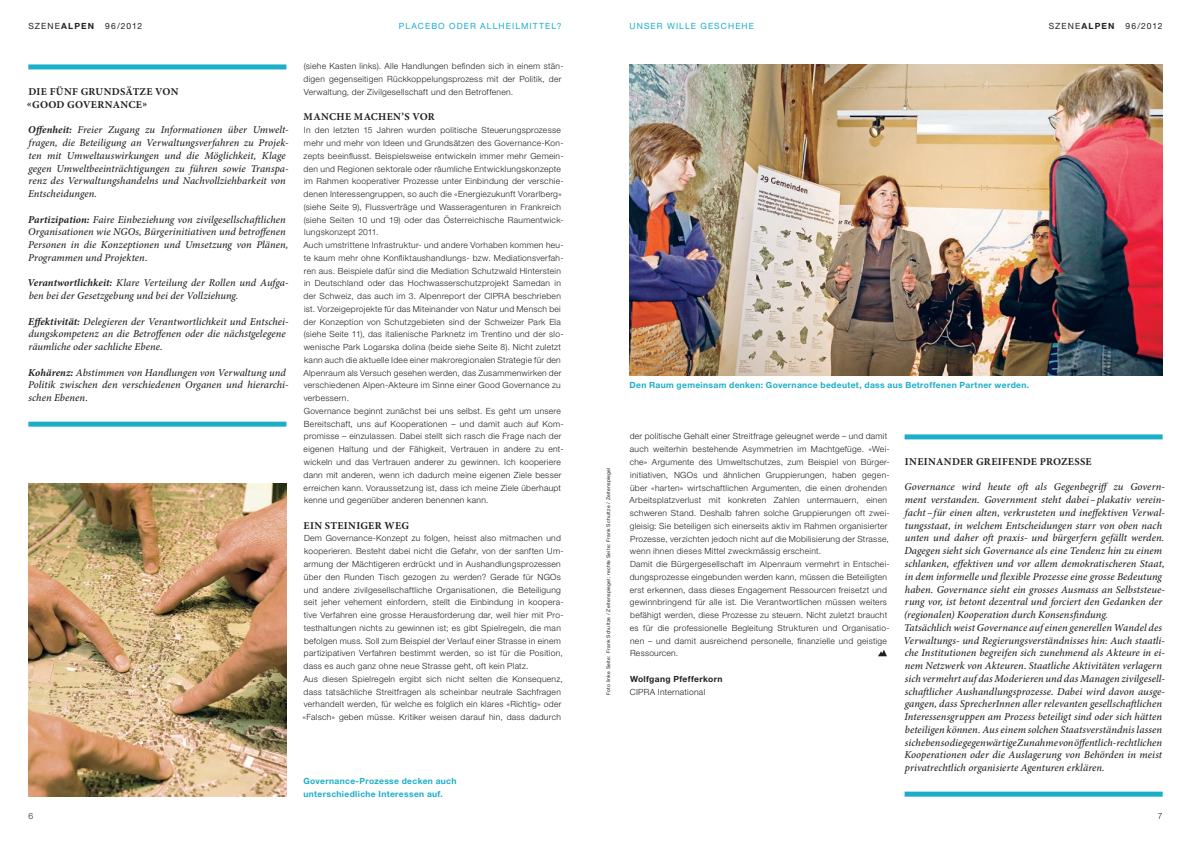
<style>
.page{position:relative;width:1191px;height:842px;background:#fff}
.page>*{position:absolute;margin:0;border:0;box-sizing:border-box;transform-origin:0 0}
.t1{font:italic 500 10.5px/12.8px "Minion Pro";letter-spacing:.005em;color:#231f20}
.t2{font:700 10.5px/12.8px "Minion Pro";letter-spacing:.03em;color:#231f20}
.t3{font:300 8.5px/12.8px "Helvetica Neue LT Pro";letter-spacing:.035em;color:#231f20}
.t4{font:700 8.5px/12.8px "Helvetica Neue LT Pro";letter-spacing:.04em;color:#1aaec8}
.t5{font:8.5px "Helvetica Neue LT Pro";letter-spacing:.13em;color:#1aaec8}
.t6{font:8.5px "Helvetica Neue LT Pro";letter-spacing:.125em;color:#231f20}
.t7{font:700 8.5px "Helvetica Neue LT Pro";letter-spacing:.035em;color:#231f20}
.t8{font:5px "Helvetica Neue LT Pro";letter-spacing:.05em;color:#231f20}
.s1{font-weight:700}
</style>
<div class="page">
<svg style="left:878px;top:650px;width:9px;height:6px"></svg>
<img style="left:28px;top:483px;width:258px;height:314px">
<div style="left:904px;top:434px;width:258px;height:5px;background:#1aaec8"></div>
<div style="left:904px;top:792px;width:258px;height:5px;background:#1aaec8"></div>
<img style="left:629px;top:65px;width:533px;height:311px">
<div style="left:28px;top:64px;width:258px;height:5px;background:#1aaec8"></div>
<div style="left:28px;top:422px;width:258px;height:5px;background:#1aaec8"></div>
<p class="t6" style="left:28px;top:20px;width:67px">SZENE<span class="s1">Alpen</span></p>
<p class="t6" style="left:105px;top:20px;width:39px">96/2012</p>
<p class="t5" style="left:399px;top:20px;width:164px">PLACEBO ODER ALLHEILMITTEL?</p>
<p class="t2" style="left:27px;top:85px;width:153px">DIE FÜNF GRUNDSÄTZE VON «GOOD GOVERNANCE»</p>
<p class="t1" style="left:28px;top:123px;width:262px"><span class="s1">Offenheit:</span> Freier Zugang zu Informationen über Umwelt&shy;fragen, die Beteiligung an Verwaltungsverfahren zu Projek&shy;ten mit Umweltauswirkungen und die Möglichkeit, Klage gegen Umweltbeeinträchtigungen zu führen sowie Transpa&shy;renz des Verwaltungshandelns und Nachvollziehbarkeit von Entscheidungen.</p>
<p class="t1" style="left:28px;top:213px;width:262px"><span class="s1">Partizipation:</span> Faire Einbeziehung von zivilgesellschaftlichen Organisationen wie NGOs, Bürgerinitiativen und betroffenen Personen in die Konzeptionen und Umsetzung von Plänen, Programmen und Projekten.</p>
<p class="t1" style="left:27px;top:277px;width:263px"><span class="s1">Verantwortlichkeit:</span> Klare Verteilung der Rollen und Aufga&shy;ben bei der Gesetzgebung und bei der Vollziehung.</p>
<p class="t1" style="left:28px;top:315px;width:262px"><span class="s1">Effektivität:</span> Delegieren der Verantwortlichkeit und Entschei&shy;dungskompetenz an die Betroffenen oder die nächstgelegene räumliche oder sachliche Ebene.</p>
<p class="t1" style="left:28px;top:366px;width:262px"><span class="s1">Kohärenz:</span> Abstimmen von Handlungen von Verwaltung und<br>Politik zwischen den verschiedenen Organen und hierarchi&shy;schen Ebenen.</p>
<p class="t3" style="left:303px;top:60px;width:261px">(siehe Kasten links). Alle Handlungen befinden sich in einem stän&shy;digen gegenseitigen Rückkoppelungsprozess mit der Politik, der<br>Verwaltung, der Zivilgesellschaft und den Betroffenen.</p>
<p class="t2" style="left:303px;top:111px;width:133px">MANCHE MACHEN’S VOR</p>
<p class="t3" style="left:303px;top:124px;width:262px">In den letzten 15 Jahren wurden politische Steuerungsprozesse mehr und mehr von Ideen und Grundsätzen des Governance-Kon&shy;zepts beeinflusst. Beispielsweise entwickeln immer mehr Gemein&shy;den und Regionen sektorale oder räumliche Entwicklungskonzepte im Rahmen kooperativer Prozesse unter Einbindung der verschie&shy;denen Interessengruppen, so auch die «Energiezukunft Vorarlberg» (siehe Seite 9), Flussverträge und Wasseragenturen in Frankreich (siehe Seiten 10 und 19) oder das Österreichische Raumentwick&shy;lungskonzept 2011.<br>Auch umstrittene Infrastruktur- und andere Vorhaben kommen heu&shy;te kaum mehr ohne Konfliktaushandlungs- bzw. Mediationsverfah&shy;ren aus. Beispiele dafür sind die Mediation Schutzwald Hinterstein in Deutschland oder das Hochwasserschutzprojekt Samedan in der Schweiz, das auch im 3. Alpenreport der CIPRA beschrieben ist. Vorzeigeprojekte für das Miteinander von Natur und Mensch bei der Konzeption von Schutzgebieten sind der Schweizer Park Ela (siehe Seite 11), das italienische Parknetz im Trentino und der slo&shy;wenische Park Logarska dolina (beide siehe Seite 8). Nicht zuletzt kann auch die aktuelle Idee einer makroregionalen Strategie für den Alpenraum als Versuch gesehen werden, das Zusammenwirken der verschiedenen Alpen-Akteure im Sinne einer Good Governance zu verbessern.<br>Governance beginnt zunächst bei uns selbst. Es geht um unsere Bereitschaft, uns auf Kooperationen – und damit auch auf Kom&shy;promisse – einzulassen. Dabei stellt sich rasch die Frage nach der eigenen Haltung und der Fähigkeit, Vertrauen in andere zu ent&shy;wickeln und das Vertrauen anderer zu gewinnen. Ich kooperiere dann mit anderen, wenn ich dadurch meine eigenen Ziele besser erreichen kann. Voraussetzung ist, dass ich meine Ziele überhaupt kenne und gegenüber anderen benennen kann.</p>
<p class="t2" style="left:304px;top:519px;width:107px">EIN STEINIGER WEG</p>
<p class="t3" style="left:303px;top:532px;width:262px">Dem Governance-Konzept zu folgen, heisst also mitmachen und kooperieren. Besteht dabei nicht die Gefahr, von der sanften Um&shy;armung der Mächtigeren erdrückt und in Aushandlungsprozessen über den Runden Tisch gezogen zu werden? Gerade für NGOs und andere zivilgesellschaftliche Organisationen, die Beteiligung seit jeher vehement einfordern, stellt die Einbindung in koopera&shy;tive Verfahren eine grosse Herausforderung dar, weil hier mit Pro&shy;testhaltungen nichts zu gewinnen ist; es gibt Spielregeln, die man befolgen muss. Soll zum Beispiel der Verlauf einer Strasse in einem partizipativen Verfahren bestimmt werden, so ist für die Position, dass es auch ganz ohne neue Strasse geht, oft kein Platz.<br>Aus diesen Spielregeln ergibt sich nicht selten die Konsequenz, dass tatsächliche Streitfragen als scheinbar neutrale Sachfragen verhandelt werden, für welche es folglich ein klares «Richtig» oder «Falsch» geben müsse. Kritiker weisen darauf hin, dass dadurch</p>
<p class="t3" style="left:28px;top:810px;width:6px">6</p>
<p class="t4" style="left:303px;top:774px;width:155px">Governance-Prozesse decken auch unterschiedliche Interessen auf.</p>
<p class="t5" style="left:629px;top:20px;width:79px">UNSER WILLE GES</p>
<p class="t5" style="left:721px;top:20px;width:34px">CHEHE</p>
<p class="t6" style="left:1048px;top:20px;width:67px">SZENE<span class="s1">Alpen</span></p>
<p class="t6" style="left:1125px;top:20px;width:39px">96/2012</p>
<p class="t8" style="left:605px;top:695px;width:229px;rotate:-90deg">FOTO LINKE SEITE: FRANK SCHULTZE / ZEITENSPIEGEL; RECHTE SEITE: FRANK SCHULTZE / ZEITENSPIEGEL</p>
<p class="t4" style="left:629px;top:379px;width:401px">Den Raum gemeinsam denken: Governance bedeutet, dass aus Betroffenen Partner werden.</p>
<p class="t3" style="left:629px;top:430px;width:262px">der politische Gehalt einer Streitfrage geleugnet werde – und damit auch weiterhin bestehende Asymmetrien im Machtgefüge. «Wei&shy;che» Argumente des Umweltschutzes, zum Beispiel von Bürger&shy;initiativen, NGOs und ähnlichen Gruppierungen, haben gegen&shy;über «harten» wirtschaftlichen Argumenten, die einen drohenden Arbeitsplatzverlust mit konkreten Zahlen untermauern, einen schweren Stand. Deshalb fahren solche Gruppierungen oft zwei&shy;gleisig: Sie beteiligen sich einerseits aktiv im Rahmen organisierter Prozesse, verzichten jedoch nicht auf die Mobilisierung der Strasse, wenn ihnen dieses Mittel zweckmässig erscheint.<br>Damit die Bürgergesellschaft im Alpenraum vermehrt in Entschei&shy;dungsprozesse eingebunden werden kann, müssen die Beteiligten erst erkennen, dass dieses Engagement Ressourcen freisetzt und gewinnbringend für alle ist. Die Verantwortlichen müssen weiters befähigt werden, diese Prozesse zu steuern. Nicht zuletzt braucht es für die professionelle Begleitung Strukturen und Organisatio&shy;nen – und damit ausreichend personelle, finanzielle und geistige Ressourcen.</p>
<p class="t7" style="left:630px;top:673px;width:94px">Wolfgang Pfefferkorn</p>
<p class="t3" style="left:630px;top:685px;width:77px">CIPRA International</p>
<p class="t2" style="left:905px;top:455px;width:188px">INEINANDER GREIFENDE PROZESSE</p>
<p class="t1" style="left:903px;top:481px;width:263px">Governance wird heute oft als Gegenbegriff zu Govern&shy;ment verstanden. Government steht dabei–plakativ verein&shy;facht–für einen alten, verkrusteten und ineffektiven Verwal&shy;tungsstaat, in welchem Entscheidungen starr von oben nach unten und daher oft praxis- und bürgerfern gefällt werden.<br>Dagegen sieht sich Governance als eine Tendenz hin zu einem schlanken, effektiven und vor allem demokratischeren Staat, in dem informelle und flexible Prozesse eine grosse Bedeutung haben. Governance sieht ein grosses Ausmass an Selbststeue&shy;rung vor, ist betont dezentral und forciert den Gedanken der (regionalen) Kooperation durch Konsensfindung.<br>Tatsächlich weist Governance auf einen generellen Wandel des Verwaltungs- und Regierungsverständnisses hin: Auch staatli&shy;che Institutionen begreifen sich zunehmend als Akteure in ei&shy;nem Netzwerk von Akteuren. Staatliche Aktivitäten verlagern sich vermehrt auf das Moderieren und das Managen zivilgesell&shy;schaftlicher Aushandlungsprozesse. Dabei wird davon ausge&shy;gangen, dass SprecherInnen aller relevanten gesellschaftlichen Interessensgruppen am Prozess beteiligt sind oder sich hätten beteiligen können. Aus einem solchen Staatsverständnis lassen sich ebenso die gegenwärtige Zunahme von öffentlich-rechtlichen Kooperationen oder die Auslagerung von Behörden in meist privatrechtlich organisierte Agenturen erklären.</p>
<p class="t3" style="left:1157px;top:810px;width:6px">7</p>
</div>
